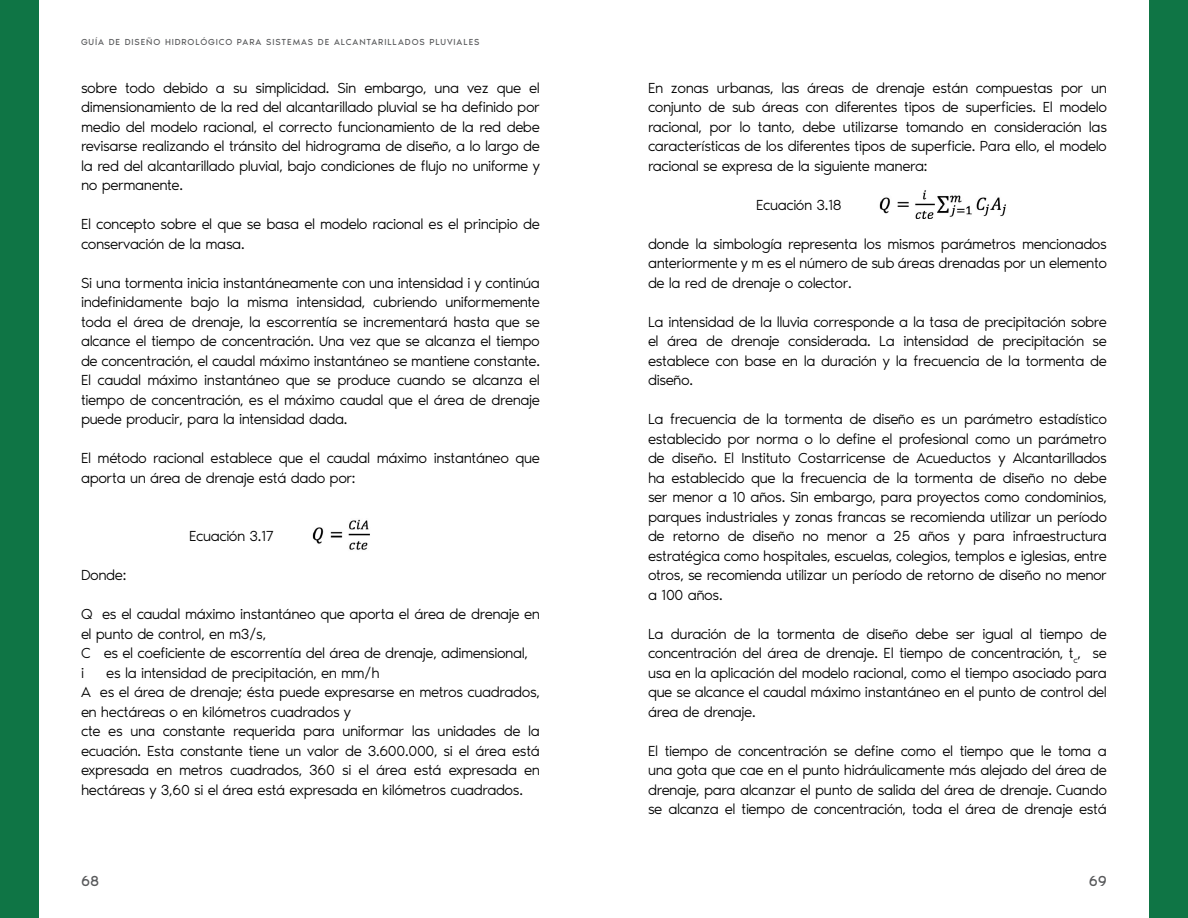
<style>
.page{position:relative;width:1188px;height:918px;background:#fff}
.page>*{position:absolute;margin:0;border:0;box-sizing:border-box;transform-origin:0 0}
.t1{font:300 15px/19.5px "Noir Pro";letter-spacing:-.03em;color:#000;text-align:justify}
.t2{font:15px "Noir Pro";color:#58595b}
.t3{font:9px "Noir Pro";letter-spacing:.1em;color:#58595b}
</style>
<div class="page">
<div style="left:0;top:0;width:39px;height:918px;background:#0f7545"></div>
<div style="left:1149px;top:0;width:39px;height:918px;background:#0f7545"></div>
<img style="left:312px;top:519px;width:58px;height:31px">
<img style="left:879px;top:190px;width:127px;height:29px">
<p class="t3" style="left:81px;top:35px;width:400px">GUÍA DE DISEÑO HIDROLÓGICO PARA SISTEMAS DE ALCANTARILLADOS PLUVIALES</p>
<p class="t1" style="left:81px;top:77px;width:461px">sobre todo debido a su simplicidad. Sin embargo, una vez que el dimensionamiento de la red del alcantarillado pluvial se ha definido por medio del modelo racional, el correcto funcionamiento de la red debe revisarse realizando el tránsito del hidrograma de diseño, a lo largo de la red del alcantarillado pluvial, bajo condiciones de flujo no uniforme y no permanente.</p>
<p class="t1" style="left:81px;top:214px;width:460px">El concepto sobre el que se basa el modelo racional es el principio de conservación de la masa.</p>
<p class="t1" style="left:81px;top:272px;width:461px">Si una tormenta inicia instantáneamente con una intensidad i y continúa indefinidamente bajo la misma intensidad, cubriendo uniformemente toda el área de drenaje, la escorrentía se incrementará hasta que se alcance el tiempo de concentración. Una vez que se alcanza el tiempo de concentración, el caudal máximo instantáneo se mantiene constante.<br>El caudal máximo instantáneo que se produce cuando se alcanza el tiempo de concentración, es el máximo caudal que el área de drenaje puede producir, para la intensidad dada.</p>
<p class="t1" style="left:81px;top:448px;width:461px">El método racional establece que el caudal máximo instantáneo que aporta un área de drenaje está dado por:</p>
<p class="t1" style="left:189px;top:526px;width:86px">Ecuación 3.17</p>
<p class="t1" style="left:81px;top:565px;width:47px">Donde:</p>
<p class="t1" style="left:81px;top:604px;width:461px;text-align:left">Q es el caudal máximo instantáneo que aporta el área de drenaje en el punto de control, en m3/s,<br>C es el coeficiente de escorrentía del área de drenaje, adimensional,<br>i</p>
<p class="t1" style="left:81px;top:662px;width:461px;text-align:left;text-indent:25px">es la intensidad de precipitación, en mm/h<br>A es el área de drenaje; ésta puede expresarse en metros cuadrados, en hectáreas o en kilómetros cuadrados y<br>cte es una constante requerida para uniformar las unidades de la ecuación. Esta constante tiene un valor de 3.600.000, si el área está expresada en metros cuadrados, 360 si el área está expresada en hectáreas y 3,60 si el área está expresada en kilómetros cuadrados.</p>
<p class="t1" style="left:648px;top:77px;width:461px">En zonas urbanas, las áreas de drenaje están compuestas por un conjunto de sub áreas con diferentes tipos de superficies. El modelo racional, por lo tanto, debe utilizarse tomando en consideración las características de los diferentes tipos de superficie. Para ello, el modelo racional se expresa de la siguiente manera:</p>
<p class="t1" style="left:756px;top:194px;width:87px">Ecuación 3.18</p>
<p class="t1" style="left:648px;top:233px;width:461px">donde la simbología representa los mismos parámetros mencionados anteriormente y m es el número de sub áreas drenadas por un elemento de la red de drenaje o colector.</p>
<p class="t1" style="left:648px;top:311px;width:461px">La intensidad de la lluvia corresponde a la tasa de precipitación sobre el área de drenaje considerada. La intensidad de precipitación se establece con base en la duración y la frecuencia de la tormenta de diseño.</p>
<p class="t1" style="left:648px;top:409px;width:461px">La frecuencia de la tormenta de diseño es un parámetro estadístico establecido por norma o lo define el profesional como un parámetro de diseño. El Instituto Costarricense de Acueductos y Alcantarillados ha establecido que la frecuencia de la tormenta de diseño no debe ser menor a 10 años. Sin embargo, para proyectos como condominios, parques industriales y zonas francas se recomienda utilizar un período de retorno de diseño no menor a 25 años y para infraestructura estratégica como hospitales, escuelas, colegios, templos e iglesias, entre otros, se recomienda utilizar un período de retorno de diseño no menor a 100 años.</p>
<p class="t1" style="left:648px;top:623px;width:461px">La duración de la tormenta de diseño debe ser igual al tiempo de concentración del área de drenaje. El tiempo de concentración, t<sub>c</sub>, se usa en la aplicación del modelo racional, como el tiempo asociado para que se alcance el caudal máximo instantáneo en el punto de control del área de drenaje.</p>
<p class="t1" style="left:648px;top:740px;width:460px">El tiempo de concentración se define como el tiempo que le toma a una gota que cae en el punto hidráulicamente más alejado del área de drenaje, para alcanzar el punto de salida del área de drenaje. Cuando se alcanza el tiempo de concentración, toda el área de drenaje está</p>
<p class="t2" style="left:81px;top:870px;width:20px">68</p>
<p class="t2" style="left:1089px;top:870px;width:20px">69</p>
</div>
